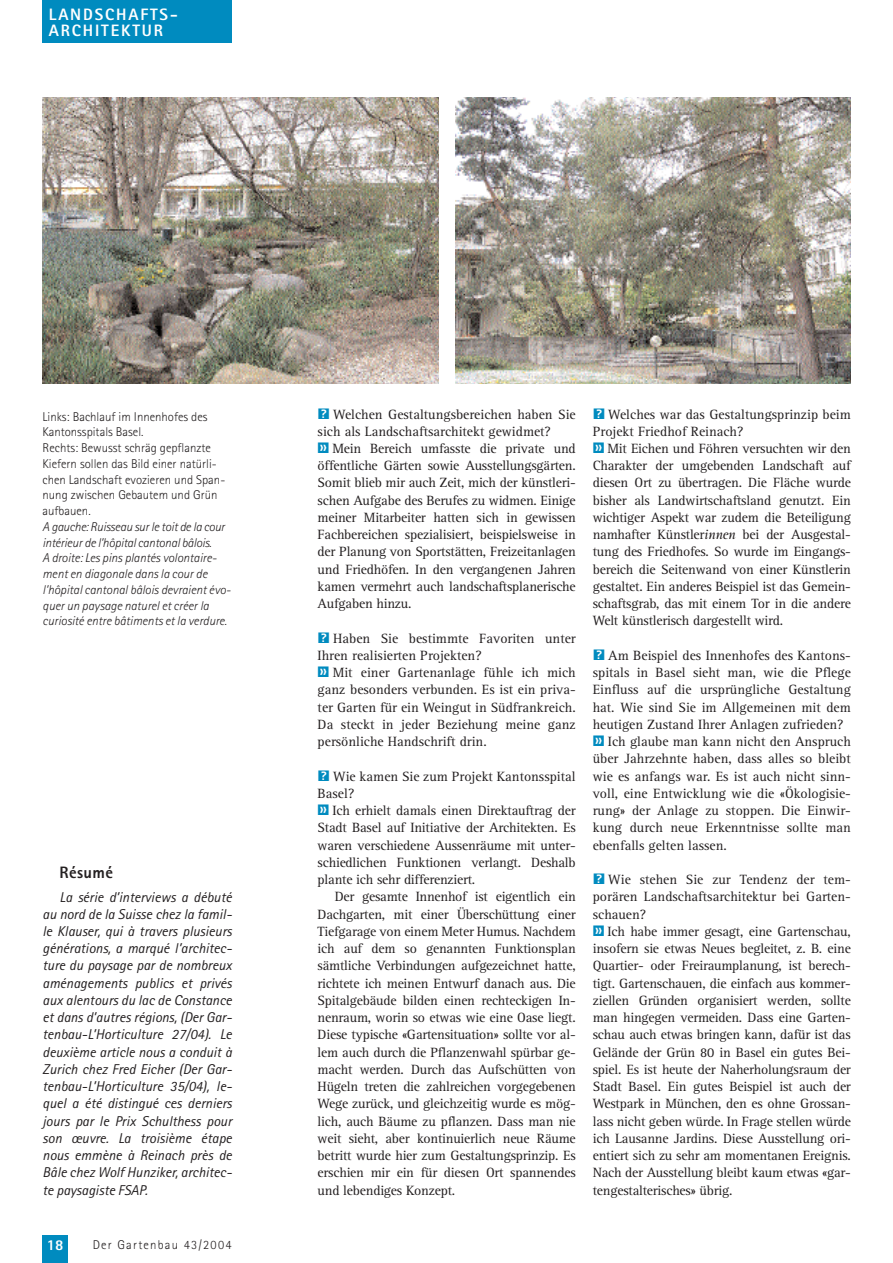
<style>
.page{position:relative;width:893px;height:1263px;background:#fff}
.page>*{position:absolute;margin:0;border:0;box-sizing:border-box;transform-origin:0 0}
.t1{font:800 16.5px/16.5px "Rotis Sans Serif";letter-spacing:.11em;color:#fff}
.t2{font:800 16.5px "Rotis Sans Serif";letter-spacing:.02em;color:#231f20}
.t3{font:800 15px "Rotis Sans Serif";color:#fff}
.t4{font:italic 14.25px/17.2px "Rotis Sans Serif";color:#231f20;text-align:justify}
.t5{font:13.8px/17.2px "Rotis Serif";letter-spacing:-.015em;color:#231f20}
.t6{font:italic 300 12.75px/15.8px "Rotis Sans Serif";color:#231f20}
.t7{font:300 12.75px/15.8px "Rotis Sans Serif";color:#231f20}
.t8{font:300 12.75px "Rotis Sans Serif";letter-spacing:.095em;color:#231f20}
.s1{font-family:"Gartenfont Normal";font-size:13.2px;color:#008bbf}
.s2{font-style:italic}
</style>
<div class="page">
<div style="left:43px;top:1235px;width:25px;height:28px;background:#008bbf"></div>
<div style="left:43px;top:0;width:189px;height:43px;background:#008bbf"></div>
<img style="left:43px;top:98px;width:395px;height:286px">
<img style="left:455px;top:98px;width:395px;height:286px">
<p class="t1" style="left:49px;top:7px;width:130px">LANDSCHAFTS-<br>ARCHITEKTUR</p>
<p class="t7" style="left:43px;top:410px;width:184px">Links: Bachlauf im Innenhofes des<br>Kantonsspitals Basel.<br>Rechts: Bewusst schräg gepflanzte<br>Kiefern sollen das Bild einer natürli&shy;chen Landschaft evozieren und Span&shy;nung zwischen Gebautem und Grün aufbauen.</p>
<p class="t6" style="left:43px;top:520px;width:190px">A gauche: Ruisseau sur le toit de la cour intérieur de l’hôpital cantonal bâlois.<br>A droite: Les pins plantés volontaire&shy;ment en diagonale dans la cour de l’hôpital cantonal bâlois devraient évo&shy;quer un paysage naturel et créer la curiosité entre bâtiments et la verdure.</p>
<p class="t2" style="left:60px;top:867px;width:55px">Résumé</p>
<p class="t4" style="left:43px;top:889px;width:191px;text-indent:17px">La série d’interviews a débuté au nord de la Suisse chez la famil&shy;le Klauser, qui à travers plusieurs générations, a marqué l’architec&shy;ture du paysage par de nombreux aménagements publics et privés aux alentours du lac de Constance et dans d’autres régions, (Der Gar&shy;tenbau-L’Horticulture 27/04). Le deuxième article nous a conduit à Zurich chez Fred Eicher (Der Gar&shy;tenbau-L’Horticulture 35/04), le&shy;quel a été distingué ces derniers jours par le Prix Schulthess pour son œuvre. La troisième étape nous emmène à Reinach près de Bâle chez Wolf Hunziker, architec&shy;te paysagiste FSAP.</p>
<p class="t3" style="left:47px;top:1240px;width:18px">18</p>
<p class="t8" style="left:93px;top:1240px;width:140px">Der Gartenbau 43/2004</p>
<p class="t5" style="left:317px;top:407px;width:259px"><span class="s1">?</span> Welchen Gestaltungsbereichen haben Sie sich als Landschaftsarchitekt gewidmet?<br><span class="s1">«</span> Mein Bereich umfasste die private und öffentliche Gärten sowie Ausstellungsgärten.<br>Somit blieb mir auch Zeit, mich der künstleri&shy;schen Aufgabe des Berufes zu widmen. Einige meiner Mitarbeiter hatten sich in gewissen Fachbereichen spezialisiert, beispielsweise in der Planung von Sportstätten, Freizeitanlagen und Friedhöfen. In den vergangenen Jahren kamen vermehrt auch landschaftsplanerische Aufgaben hinzu.</p>
<p class="t5" style="left:317px;top:631px;width:259px"><span class="s1">?</span> Haben Sie bestimmte Favoriten unter Ihren realisierten Projekten?<br><span class="s1">«</span> Mit einer Gartenanlage fühle ich mich ganz besonders verbunden. Es ist ein priva&shy;ter Garten für ein Weingut in Südfrankreich.<br>Da steckt in jeder Beziehung meine ganz persönliche Handschrift drin.</p>
<p class="t5" style="left:317px;top:769px;width:259px"><span class="s1">?</span> Wie kamen Sie zum Projekt Kantonsspital Basel?<br><span class="s1">«</span> Ich erhielt damals einen Direktauftrag der Stadt Basel auf Initiative der Architekten. Es waren verschiedene Aussenräume mit unter&shy;schiedlichen Funktionen verlangt. Deshalb plante ich sehr differenziert.</p>
<p class="t5" style="left:317px;top:890px;width:259px;text-align:justify;text-indent:17px">Der gesamte Innenhof ist eigentlich ein Dachgarten, mit einer Überschüttung einer Tiefgarage von einem Meter Humus. Nachdem ich auf dem so genannten Funktionsplan sämtliche Verbindungen aufgezeichnet hatte, richtete ich meinen Entwurf danach aus. Die Spitalgebäude bilden einen rechteckigen In&shy;nenraum, worin so etwas wie eine Oase liegt.<br>Diese typische «Gartensituation» sollte vor al&shy;lem auch durch die Pflanzenwahl spürbar ge&shy;macht werden. Durch das Aufschütten von Hügeln treten die zahlreichen vorgegebenen Wege zurück, und gleichzeitig wurde es mög&shy;lich, auch Bäume zu pflanzen. Dass man nie weit sieht, aber kontinuierlich neue Räume betritt wurde hier zum Gestaltungsprinzip. Es erschien mir ein für diesen Ort spannendes und lebendiges Konzept.</p>
<p class="t5" style="left:592px;top:407px;width:259px"><span class="s1">?</span> Welches war das Gestaltungsprinzip beim Projekt Friedhof Reinach?<br><span class="s1">«</span> Mit Eichen und Föhren versuchten wir den Charakter der umgebenden Landschaft auf diesen Ort zu übertragen. Die Fläche wurde bisher als Landwirtschaftsland genutzt. Ein wichtiger Aspekt war zudem die Beteiligung namhafter Künstler<span class="s2">innen</span> bei der Ausgestal&shy;tung des Friedhofes. So wurde im Eingangs&shy;bereich die Seitenwand von einer Künstlerin gestaltet. Ein anderes Beispiel ist das Gemein&shy;schaftsgrab, das mit einem Tor in die andere Welt künstlerisch dargestellt wird.</p>
<p class="t5" style="left:592px;top:648px;width:259px"><span class="s1">?</span> Am Beispiel des Innenhofes des Kantons&shy;spitals in Basel sieht man, wie die Pflege Einfluss auf die ursprüngliche Gestaltung hat. Wie sind Sie im Allgemeinen mit dem heutigen Zustand Ihrer Anlagen zufrieden? <span class="s1">«</span> Ich glaube man kann nicht den Anspruch über Jahrzehnte haben, dass alles so bleibt wie es anfangs war. Es ist auch nicht sinn&shy;voll, eine Entwicklung wie die «Ökologisie&shy;rung» der Anlage zu stoppen. Die Einwir&shy;kung durch neue Erkenntnisse sollte man ebenfalls gelten lassen.</p>
<p class="t5" style="left:592px;top:872px;width:259px"><span class="s1">?</span> Wie stehen Sie zur Tendenz der tem&shy;porären Landschaftsarchitektur bei Garten&shy;schauen?<br><span class="s1">«</span> Ich habe immer gesagt, eine Gartenschau, insofern sie etwas Neues begleitet, z. B. eine Quartier- oder Freiraumplanung, ist berech&shy;tigt. Gartenschauen, die einfach aus kommer&shy;ziellen Gründen organisiert werden, sollte man hingegen vermeiden. Dass eine Garten&shy;schau auch etwas bringen kann, dafür ist das Gelände der Grün 80 in Basel ein gutes Bei&shy;spiel. Es ist heute der Naherholungsraum der Stadt Basel. Ein gutes Beispiel ist auch der Westpark in München, den es ohne Grossan&shy;lass nicht geben würde. In Frage stellen würde ich Lausanne Jardins. Diese Ausstellung ori&shy;entiert sich zu sehr am momentanen Ereignis.<br>Nach der Ausstellung bleibt kaum etwas «gar&shy;tengestalterisches» übrig.</p>
</div>
